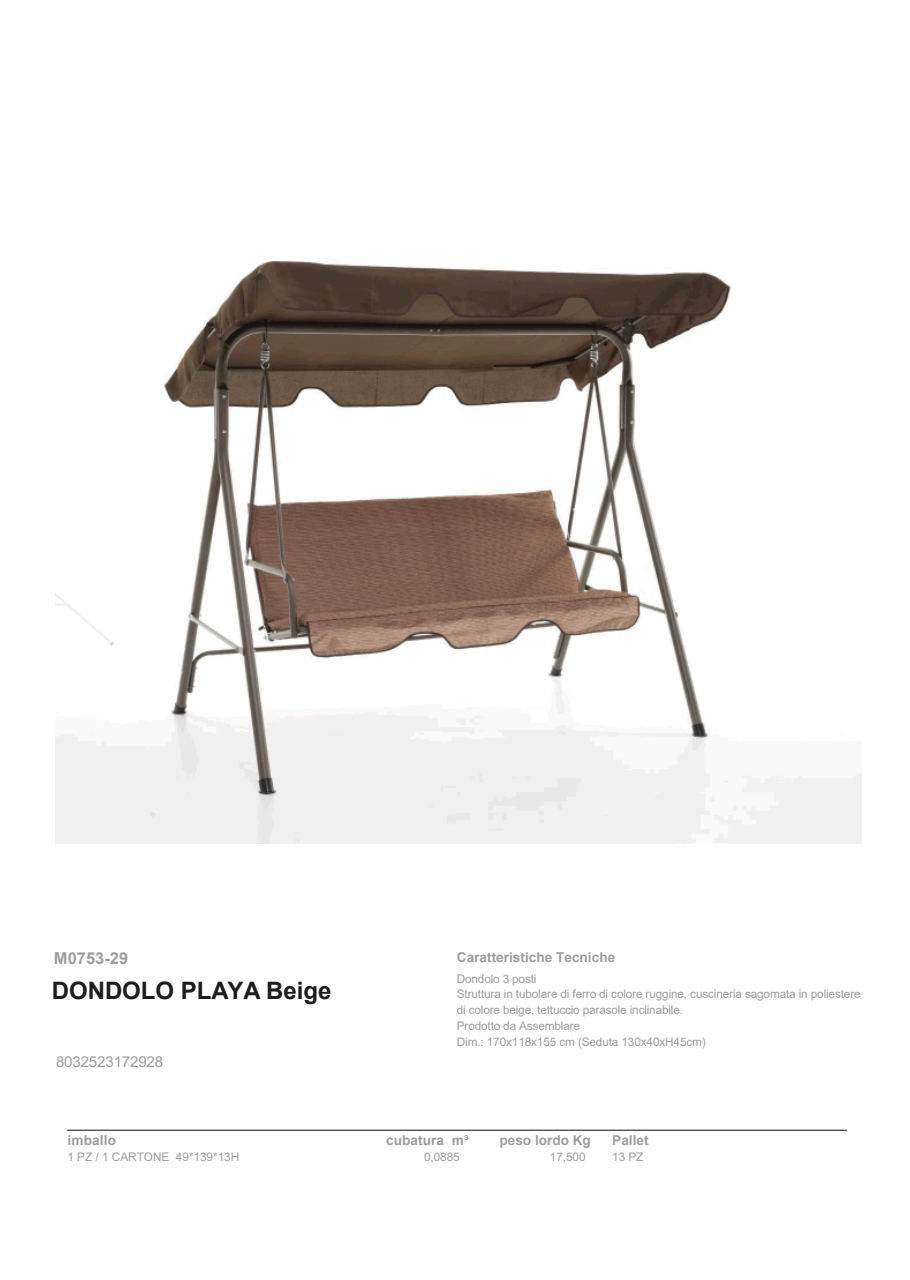
<style>
.page{position:relative;width:910px;height:1280px;background:#fff}
.page>*{position:absolute;margin:0;border:0;box-sizing:border-box;transform-origin:0 0}
.t1{font:700 24px "Arial";color:#1d1d1b}
.t2{font:700 16.5px "Arial";color:#9d9d9d}
.t3{font:15px "Arial";letter-spacing:-.01em;color:#9d9d9d}
.t4{font:700 13.65px "Arial";color:#9d9d9d}
.t5{font:11.85px/15.8px "Arial";letter-spacing:-.015em;color:#9d9d9d}
</style>
<div class="page">
<img style="left:55px;top:261px;width:807px;height:582px">
<hr style="left:68px;top:1130px;width:778px;height:1px;background:#1d1d1b">
<p class="t2" style="left:54px;top:947px;width:76px">M0753-29</p>
<p class="t1" style="left:52px;top:974px;width:281px">DONDOLO PLAYA Beige</p>
<p class="t3" style="left:56px;top:1051px;width:109px">8032523172928</p>
<p class="t4" style="left:457px;top:947px;width:160px">Caratteristiche Tecniche</p>
<p class="t5" style="left:457px;top:970px;width:405px">Dondolo 3 posti<br>Struttura in tubolare di ferro di colore ruggine, cuscineria sagomata in poliestere di colore beige, tettuccio parasole inclinabile.<br>Prodotto da Assemblare<br>Dim.: 170x118x155 cm (Seduta 130x40xH45cm)</p>
<p class="t4" style="left:68px;top:1130px;width:50px">imballo</p>
<p class="t4" style="left:386px;top:1130px;width:84px">cubatura m³</p>
<p class="t5" style="left:68px;top:1148px;width:173px">1 PZ / 1 CARTONE 49*139*13H</p>
<p class="t5" style="left:424px;top:1148px;width:37px">0,0885</p>
<p class="t4" style="left:499px;top:1130px;width:93px">peso lordo Kg</p>
<p class="t5" style="left:550px;top:1148px;width:37px">17,500</p>
<p class="t4" style="left:612px;top:1130px;width:38px">Pallet</p>
<p class="t5" style="left:612px;top:1148px;width:33px">13 PZ</p>
</div>
